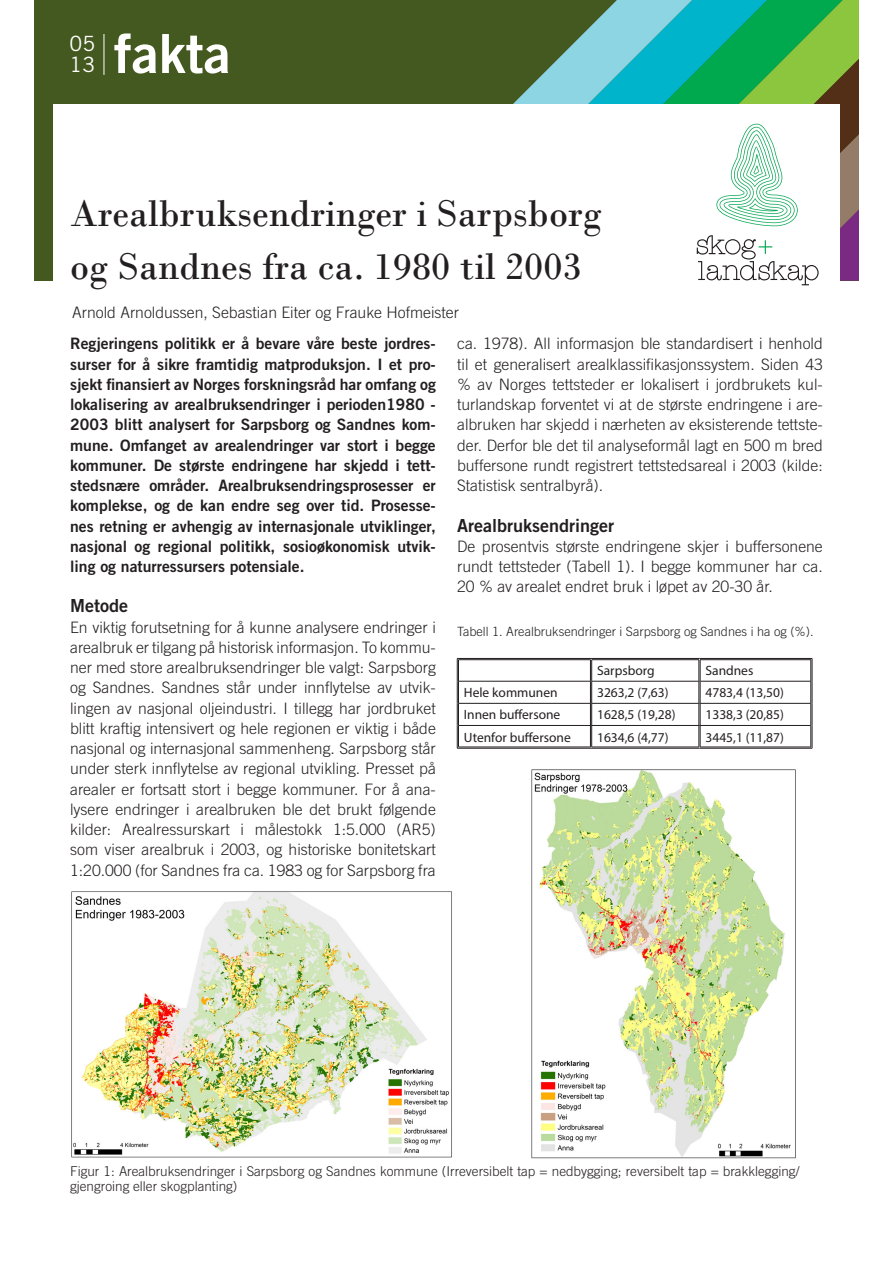
<style>
.page{position:relative;width:893px;height:1263px;background:#fff}
.page>*{position:absolute;margin:0;border:0;box-sizing:border-box;transform-origin:0 0}
.t1{font:54px "Trade Gothic LT Std Bd 2";color:#fff}
.t2{font:39px/52.5px "Bodoni";color:#231f20}
.t3{font:21px "Trade Gothic LT Std";color:#fff}
.Brød{font:18px "Trade Gothic LT Std Bd 2";color:#231f20}
.Brød-2{font:300 15.75px/20.2px "Trade Gothic LT Std";color:#231f20;text-align:justify}
.Brød-3{font:15.75px/20.2px "Trade Gothic LT Std Bd 2";color:#231f20;text-align:justify}
.Default{font:300 15.75px "Trade Gothic LT Std";color:#231f20}
.Brød-4{font:300 13.5px/15px "Trade Gothic LT Std";color:#231f20}
.Brød-5{font:13.5px "Myriad Pro";color:#231f20}
.Brød-6{font:300 12.75px "Trade Gothic LT Std";color:#231f20}
</style>
<div class="page">
<div style="left:34px;top:0;width:825px;height:281px;background:#44591f"></div>
<svg style="left:843px;top:59px;width:16px;height:65px"></svg>
<svg style="left:692px;top:0;width:151px;height:124px;background:#2fb05c"></svg>
<svg style="left:513px;top:0;width:179px;height:104px"></svg>
<hr style="left:104px;top:34px;width:1px;height:41px;background:#fff">
<div style="left:53px;top:104px;width:787px;height:213px;background:#fff"></div>
<svg style="left:697px;top:124px;width:162px;height:161px"></svg>
<hr style="left:457px;top:658px;width:134px;height:1px;background:#231f20">
<hr style="left:458px;top:659px;width:133px;height:1px;background:#231f20">
<hr style="left:591px;top:658px;width:108px;height:1px;background:#231f20">
<hr style="left:592px;top:659px;width:107px;height:1px;background:#231f20">
<hr style="left:699px;top:658px;width:113px;height:1px;background:#231f20">
<hr style="left:700px;top:659px;width:111px;height:1px;background:#231f20">
<svg style="left:457px;top:659px;width:2px;height:89px"></svg>
<svg style="left:590px;top:660px;width:2px;height:87px"></svg>
<svg style="left:699px;top:660px;width:2px;height:87px"></svg>
<svg style="left:810px;top:659px;width:3px;height:89px"></svg>
<hr style="left:458px;top:747px;width:133px;height:1px;background:#231f20">
<hr style="left:457px;top:748px;width:134px;height:1px;background:#231f20">
<hr style="left:592px;top:747px;width:107px;height:1px;background:#231f20">
<hr style="left:591px;top:748px;width:108px;height:1px;background:#231f20">
<hr style="left:700px;top:747px;width:111px;height:1px;background:#231f20">
<hr style="left:699px;top:748px;width:113px;height:1px;background:#231f20">
<hr style="left:459px;top:681px;width:132px;height:1px;background:#231f20">
<hr style="left:591px;top:681px;width:108px;height:1px;background:#231f20">
<hr style="left:699px;top:681px;width:112px;height:1px;background:#231f20">
<hr style="left:459px;top:703px;width:132px;height:1px;background:#231f20">
<hr style="left:591px;top:703px;width:108px;height:1px;background:#231f20">
<hr style="left:699px;top:703px;width:112px;height:1px;background:#231f20">
<hr style="left:459px;top:725px;width:132px;height:1px;background:#231f20">
<hr style="left:591px;top:725px;width:108px;height:1px;background:#231f20">
<hr style="left:699px;top:725px;width:112px;height:1px;background:#231f20">
<img style="left:531px;top:769px;width:265px;height:390px">
<img style="left:71px;top:891px;width:381px;height:267px">
<p class="t3" style="left:70px;top:31px;width:27px">05</p>
<p class="t3" style="left:70px;top:52px;width:27px">13</p>
<p class="t1" style="left:114px;top:20px;width:118px">fakta</p>
<p class="t2" style="left:70px;top:187px;width:533px">Arealbruksendringer i Sarpsborg og Sandnes fra ca. 1980 til 2003</p>
<p class="Default" style="left:72px;top:303px;width:388px">Arnold Arnoldussen, Sebastian Eiter og Frauke Hofmeister</p>
<p class="Brød-3" style="left:70px;top:333px;width:367px">Regjeringens politikk er å bevare våre beste jordres&shy;surser for å sikre framtidig matproduksjon. I et pro&shy;sjekt finansiert av Norges forskningsråd har omfang og lokalisering av arealbruksendringer i perioden1980 - 2003 blitt analysert for Sarpsborg og Sandnes kom&shy;mune. Omfanget av arealendringer var stort i begge kommuner. De største endringene har skjedd i tett&shy;stedsnære områder. Arealbruksendringsprosesser er komplekse, og de kan endre seg over tid. Prosesse&shy;nes retning er avhengig av internasjonale utviklinger, nasjonal og regional politikk, sosioøkonomisk utvik&shy;ling og naturressursers potensiale.</p>
<p class="Brød" style="left:70px;top:595px;width:59px">Metode</p>
<p class="Brød-2" style="left:70px;top:617px;width:367px">En viktig forutsetning for å kunne analysere endringer i arealbruk er tilgang på historisk informasjon. To kommu&shy;ner med store arealbruksendringer ble valgt: Sarpsborg og Sandnes. Sandnes står under innflytelse av utvik&shy;lingen av nasjonal oljeindustri. I tillegg har jordbruket blitt kraftig intensivert og hele regionen er viktig i både nasjonal og internasjonal sammenheng. Sarpsborg står under sterk innflytelse av regional utvikling. Presset på arealer er fortsatt stort i begge kommuner. For å ana&shy;lysere endringer i arealbruken ble det brukt følgende kilder: Arealressurskart i målestokk 1:5.000 (AR5) som viser arealbruk i 2003, og historiske bonitetskart 1:20.000 (for Sandnes fra ca. 1983 og for Sarpsborg fra</p>
<p class="Brød-2" style="left:457px;top:333px;width:367px">ca. 1978). All informasjon ble standardisert i henhold til et generalisert arealklassifikasjonssystem. Siden 43 % av Norges tettsteder er lokalisert i jordbrukets kul&shy;turlandskap forventet vi at de største endringene i are&shy;albruken har skjedd i nærheten av eksisterende tettste&shy;der. Derfor ble det til analyseformål lagt en 500 m bred buffersone rundt registrert tettstedsareal i 2003 (kilde:<br>Statistisk sentralbyrå).</p>
<p class="Brød" style="left:457px;top:514px;width:159px">Arealbruksendringer</p>
<p class="Brød-2" style="left:457px;top:536px;width:367px">De prosentvis største endringene skjer i buffersonene rundt tettsteder (Tabell 1). I begge kommuner har ca.<br>20 % av arealet endret bruk i løpet av 20-30 år.</p>
<p class="Brød-6" style="left:457px;top:623px;width:358px">Tabell 1. Arealbruksendringer i Sarpsborg og Sandnes i ha og (%).</p>
<p class="Brød-5" style="left:597px;top:662px;width:59px">Sarpsborg</p>
<p class="Brød-5" style="left:705px;top:662px;width:49px">Sandnes</p>
<p class="Brød-5" style="left:464px;top:684px;width:95px">Hele kommunen</p>
<p class="Brød-5" style="left:597px;top:684px;width:73px">3263,2 (7,63)</p>
<p class="Brød-5" style="left:705px;top:684px;width:80px">4783,4 (13,50)</p>
<p class="Brød-5" style="left:464px;top:707px;width:98px">Innen buffersone</p>
<p class="Brød-5" style="left:597px;top:707px;width:80px">1628,5 (19,28)</p>
<p class="Brød-5" style="left:705px;top:707px;width:80px">1338,3 (20,85)</p>
<p class="Brød-5" style="left:464px;top:729px;width:108px">Utenfor buffersone</p>
<p class="Brød-5" style="left:597px;top:729px;width:73px">1634,6 (4,77)</p>
<p class="Brød-5" style="left:705px;top:729px;width:80px">3445,1 (11,87)</p>
<p class="Brød-4" style="left:70px;top:1163px;width:731px">Figur 1: Arealbruksendringer i Sarpsborg og Sandnes kommune (Irreversibelt tap = nedbygging; reversibelt tap = brakklegging/ gjengroing eller skogplanting)</p>
</div>
